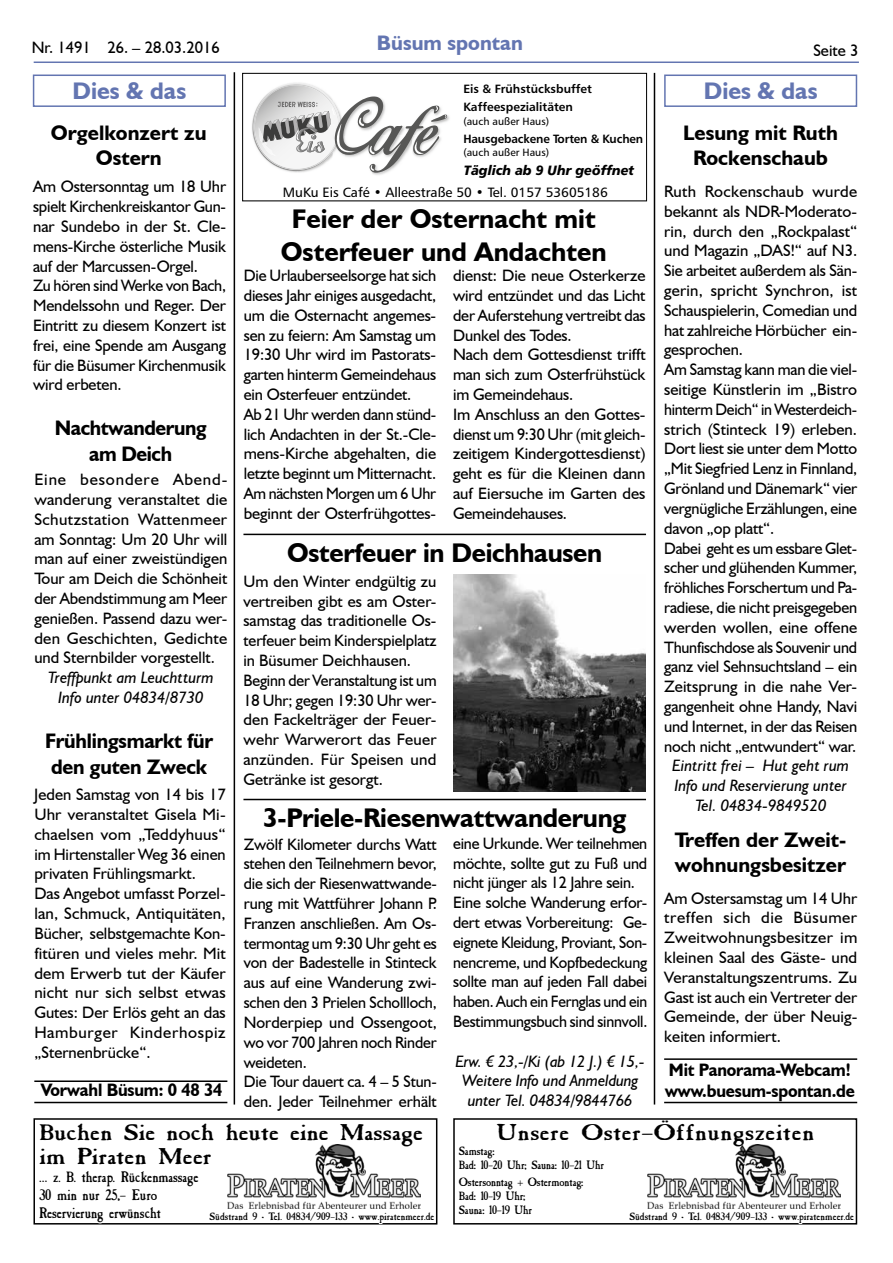
<style>
.page{position:relative;width:893px;height:1263px;background:#fff}
.page>*{position:absolute;margin:0;border:0;box-sizing:border-box;transform-origin:0 0}
.t1{font:700 27px/32.4px "Humanist 521 BT";letter-spacing:-.01em;color:#000;text-align:center}
.t2{font:700 24px "Humanist 521 BT";color:#6375b1}
.t3{font:22.5px/24px "Caslo Ant VL";color:#000;scale:1.21 1}
.t4{font:22.5px "Caslo Ant VL";letter-spacing:.02em;color:#000;scale:1.2 1}
.t5{font:700 21px/25.2px "Humanist 521 BT";color:#000}
.t6{font:700 21px/25.2px "Humanist 521 BT";letter-spacing:-.02em;color:#000;text-align:center;scale:.96 1}
.t7{font:700 21px "Humanist 521 BT";color:#6375b1}
.t8{font:700 18px/21px "Humanist 521 BT";letter-spacing:-.01em;color:#000;scale:.95 1}
.t9{font:16.5px/19.8px "Humanist 521 BT";letter-spacing:-.01em;color:#000}
.t10{font:italic 16.5px/19.8px "Humanist 521 BT";color:#000;text-align:center}
.t11{font:15px/18px "Caslo Ant VL";letter-spacing:-.01em;color:#000;scale:.95 1}
.t12{font:13.5px "Humanist 777 BT Roman B";color:#000}
.t13{font:13.5px "Humanist 777 BT Black Italic B";letter-spacing:-.01em;color:#000}
.t14{font:12px/14.4px "Caslo Ant VL";letter-spacing:-.01em;color:#000;scale:.95 1}
.t15{font:12px/18px "Humanist 777 BT Bold B";color:#000}
.t16{font:10.5px "Caslo Ant VL";color:#000}
.t17{font:10.5px "Humanist 777 BT Roman B";color:#000}
</style>
<div class="page">
<hr style="left:34px;top:62px;width:825px;height:1px;background:#6375b1">
<hr style="left:234px;top:72px;width:1px;height:1032px;background:#000">
<hr style="left:654px;top:73px;width:1px;height:1031px;background:#000">
<div style="left:33px;top:75px;width:193px;height:32px;border:2px solid #6375b1"></div>
<div style="left:664px;top:75px;width:193px;height:32px;border:2px solid #6375b1"></div>
<hr style="left:243px;top:534px;width:403px;height:1px;background:#000">
<img style="left:453px;top:574px;width:193px;height:217px">
<hr style="left:34px;top:1102px;width:193px;height:1px;background:#000">
<hr style="left:34px;top:1080px;width:193px;height:2px;background:#000">
<img style="left:647px;top:1145px;width:193px;height:53px">
<svg style="left:457px;top:1223px;width:149px;height:2px"></svg>
<svg style="left:628px;top:1200px;width:228px;height:25px"></svg>
<img style="left:228px;top:1145px;width:193px;height:53px">
<svg style="left:38px;top:1223px;width:162px;height:2px"></svg>
<svg style="left:208px;top:1200px;width:228px;height:25px"></svg>
<img style="left:372px;top:173px;width:13px;height:2px">
<svg style="left:252px;top:83px;width:195px;height:90px"></svg>
<div style="left:242px;top:73px;width:405px;height:128px;border:1px solid #000"></div>
<hr style="left:243px;top:799px;width:403px;height:1px;background:#000">
<hr style="left:664px;top:1058px;width:193px;height:2px;background:#000">
<hr style="left:664px;top:1102px;width:193px;height:1px;background:#000">
<p class="t9" style="left:32px;top:37px;width:190px">Nr. 1491 26. – 28.03.2016</p>
<p class="t7" style="left:377px;top:30px;width:147px">Büsum spontan</p>
<p class="t9" style="left:813px;top:40px;width:46px">Seite 3</p>
<h2 class="t2" style="left:72px;top:75px;width:115px">Dies &amp; das</h2>
<h2 class="t2" style="left:704px;top:75px;width:115px">Dies &amp; das</h2>
<p class="t15" style="left:463px;top:79px;width:130px">Eis &amp; Frühstücksbuffet<br>Kaffeespezialitäten</p>
<p class="t17" style="left:463px;top:115px;width:87px">(auch außer Haus)</p>
<p class="t15" style="left:463px;top:130px;width:181px">Hausgebackene Torten &amp; Kuchen</p>
<p class="t17" style="left:463px;top:145px;width:87px">(auch außer Haus)</p>
<p class="t13" style="left:464px;top:162px;width:172px">Täglich ab 9 Uhr geöffnet</p>
<p class="t5" style="left:51px;top:120px;width:157px;text-align:center">Orgelkonzert zu<br>Ostern</p>
<p class="t5" style="left:683px;top:120px;width:156px;text-align:center">Lesung mit Ruth<br>Rockenschaub</p>
<p class="t9" style="left:33px;top:177px;width:195px">Am Ostersonntag um 18 Uhr spielt Kirchenkreiskantor Gun&shy;nar Sundebo in der St. Cle&shy;mens-Kirche österliche Musik auf der Marcussen-Orgel.<br>Zu hören sind Werke von Bach,<br>Mendelssohn und Reger. Der<br>Eintritt zu diesem Konzert ist frei, eine Spende am Ausgang für die Büsumer Kirchenmusik wird erbeten.</p>
<p class="t6" style="left:55px;top:415px;width:160px">Nachtwanderung am Deich</p>
<p class="t9" style="left:34px;top:469px;width:195px;text-align:justify">Eine besondere Abend&shy;wanderung veranstaltet die Schutzstation Wattenmeer am Sonntag: Um 20 Uhr will man auf einer zweistündigen Tour am Deich die Schönheit der Abendstimmung am Meer genießen. Passend dazu wer&shy;den Geschichten, Gedichte und Sternbilder vorgestellt.</p>
<p class="t10" style="left:48px;top:667px;width:167px">Treffpunkt am Leuchtturm<br>Info unter 04834/8730</p>
<p class="t5" style="left:45px;top:728px;width:169px">Frühlingsmarkt für den guten Zweck</p>
<p class="t9" style="left:34px;top:784px;width:193px">Jeden Samstag von 14 bis 17<br>Uhr veranstaltet Gisela Mi&shy;chaelsen vom „Teddyhuus“ im Hirtenstaller Weg 36 einen privaten Frühlingsmarkt.<br>Das Angebot umfasst Porzel&shy;lan, Schmuck, Antiquitäten,<br>Bücher, selbstgemachte Kon&shy;fitüren und vieles mehr. Mit dem Erwerb tut der Käufer nicht nur sich selbst etwas<br>Gutes: Der Erlös geht an das<br>Hamburger Kinderhospiz „Sternenbrücke“.</p>
<p class="t8" style="left:41px;top:1079px;width:193px">Vorwahl Büsum: 0 48 34</p>
<p class="t12" style="left:283px;top:183px;width:326px">MuKu Eis Café • Alleestraße 50 • Tel. 0157 53605186</p>
<h1 class="t1" style="left:281px;top:202px;width:327px">Feier der Osternacht mit<br>Osterfeuer und Andachten</h1>
<p class="t9" style="left:244px;top:265px;width:194px">Die Urlauberseelsorge hat sich dieses Jahr einiges ausgedacht, um die Osternacht angemes&shy;sen zu feiern: Am Samstag um<br>19:30 Uhr wird im Pastorats&shy;garten hinterm Gemeindehaus ein Osterfeuer entzündet.<br>Ab 21 Uhr werden dann stünd&shy;lich Andachten in der St.-Cle&shy;mens-Kirche abgehalten, die letzte beginnt um Mitternacht.<br>Am nächsten Morgen um 6 Uhr beginnt der Osterfrühgottes-</p>
<p class="t9" style="left:453px;top:265px;width:194px">dienst: Die neue Osterkerze wird entzündet und das Licht der Auferstehung vertreibt das<br>Dunkel des Todes.<br>Nach dem Gottesdienst trifft man sich zum Osterfrühstück im Gemeindehaus.<br>Im Anschluss an den Gottes&shy;dienst um 9:30 Uhr (mit gleich&shy;zeitigem Kindergottesdienst) geht es für die Kleinen dann auf Eiersuche im Garten des<br>Gemeindehauses.</p>
<h1 class="t1" style="left:287px;top:536px;width:317px">Osterfeuer in Deichhausen</h1>
<p class="t9" style="left:243px;top:571px;width:195px">Um den Winter endgültig zu vertreiben gibt es am Oster&shy;samstag das traditionelle Os&shy;terfeuer beim Kinderspielplatz in Büsumer Deichhausen.<br>Beginn der Veranstaltung ist um<br>18 Uhr; gegen 19:30 Uhr wer&shy;den Fackelträger der Feuer&shy;wehr Warwerort das Feuer anzünden. Für Speisen und<br>Getränke ist gesorgt.</p>
<h1 class="t1" style="left:263px;top:801px;width:365px">3-Priele-Riesenwattwanderung</h1>
<p class="t9" style="left:244px;top:834px;width:195px">Zwölf Kilometer durchs Watt stehen den Teilnehmern bevor, die sich der Riesenwattwande&shy;rung mit Wattführer Johann P.<br>Franzen anschließen. Am Os&shy;termontag um 9:30 Uhr geht es von der Badestelle in Stinteck aus auf eine Wanderung zwi&shy;schen den 3 Prielen Schollloch,<br>Norderpiep und Ossengoot, wo vor 700 Jahren noch Rinder weideten.<br>Die Tour dauert ca. 4 – 5 Stun&shy;den. Jeder Teilnehmer erhält</p>
<p class="t9" style="left:453px;top:833px;width:196px">eine Urkunde. Wer teilnehmen möchte, sollte gut zu Fuß und nicht jünger als 12 Jahre sein.<br>Eine solche Wanderung erfor&shy;dert etwas Vorbereitung: Ge&shy;eignete Kleidung, Proviant, Son&shy;nencreme, und Kopfbedeckung sollte man auf jeden Fall dabei haben. Auch ein Fernglas und ein<br>Bestimmungsbuch sind sinnvoll.</p>
<p class="t10" style="left:456px;top:1051px;width:191px">Erw. € 23,-/Ki (ab 12 J.) € 15,-<br>Weitere Info und Anmeldung unter Tel. 04834/9844766</p>
<p class="t9" style="left:664px;top:181px;width:195px">Ruth Rockenschaub wurde bekannt als NDR-Moderato&shy;rin, durch den „Rockpalast“ und Magazin „DAS!“ auf N3.<br>Sie arbeitet außerdem als Sän&shy;gerin, spricht Synchron, ist<br>Schauspielerin, Comedian und hat zahlreiche Hörbücher ein&shy;gesprochen.<br>Am Samstag kann man die viel&shy;seitige Künstlerin im „Bistro hinterm Deich“ in Westerdeich&shy;strich (Stinteck 19) erleben.<br>Dort liest sie unter dem Motto „Mit Siegfried Lenz in Finnland,<br>Grönland und Dänemark“ vier vergnügliche Erzählungen, eine davon „op platt“.<br>Dabei geht es um essbare Glet&shy;scher und glühenden Kummer, fröhliches Forschertum und Pa&shy;radiese, die nicht preisgegeben werden wollen, eine offene<br>Thunfischdose als Souvenir und ganz viel Sehnsuchtsland – ein<br>Zeitsprung in die nahe Ver&shy;gangenheit ohne Handy, Navi und Internet, in der das Reisen noch nicht „entwundert“ war.</p>
<p class="t10" style="left:672px;top:755px;width:178px">Eintritt frei – Hut geht rum<br>Info und Reservierung unter<br>Tel. 04834-9849520</p>
<p class="t5" style="left:675px;top:827px;width:173px">Treffen der Zweit&shy;wohnungsbesitzer</p>
<p class="t9" style="left:664px;top:888px;width:195px;text-align:justify">Am Ostersamstag um 14 Uhr treffen sich die Büsumer Zweitwohnungsbesitzer im kleinen Saal des Gäste- und Veranstaltungszentrums. Zu Gast ist auch ein Vertreter der Gemeinde, der über Neuig&shy;keiten informiert.</p>
<p class="t8" style="left:665px;top:1059px;width:201px">Mit Panorama-Webcam! www.buesum-spontan.de</p>
<h3 class="t3" style="left:39px;top:1121px;width:319px">Buchen Sie noch heute eine Massage im Piraten Meer</h3>
<p class="t11" style="left:39px;top:1169px;width:169px">… z. B. therap. Rückenmassage<br>30 min nur 25,- Euro<br>Reservierung erwünscht</p>
<p class="t16" style="left:210px;top:1210px;width:226px">Südstrand 9 • Tel. 04834/909-133 • www.piratenmeer.de</p>
<h3 class="t4" style="left:497px;top:1119px;width:266px">Unsere Oster-Öffnungszeiten</h3>
<p class="t14" style="left:459px;top:1144px;width:154px">Samstag:<br>Bad: 10–20 Uhr; Sauna: 10-21 Uhr</p>
<p class="t14" style="left:459px;top:1175px;width:133px">Ostersonntag + Ostermontag:<br>Bad: 10–19 Uhr;<br>Sauna: 10-19 Uhr</p>
<p class="t16" style="left:629px;top:1210px;width:226px">Südstrand 9 • Tel. 04834/909-133 • www.piratenmeer.de</p>
</div>
